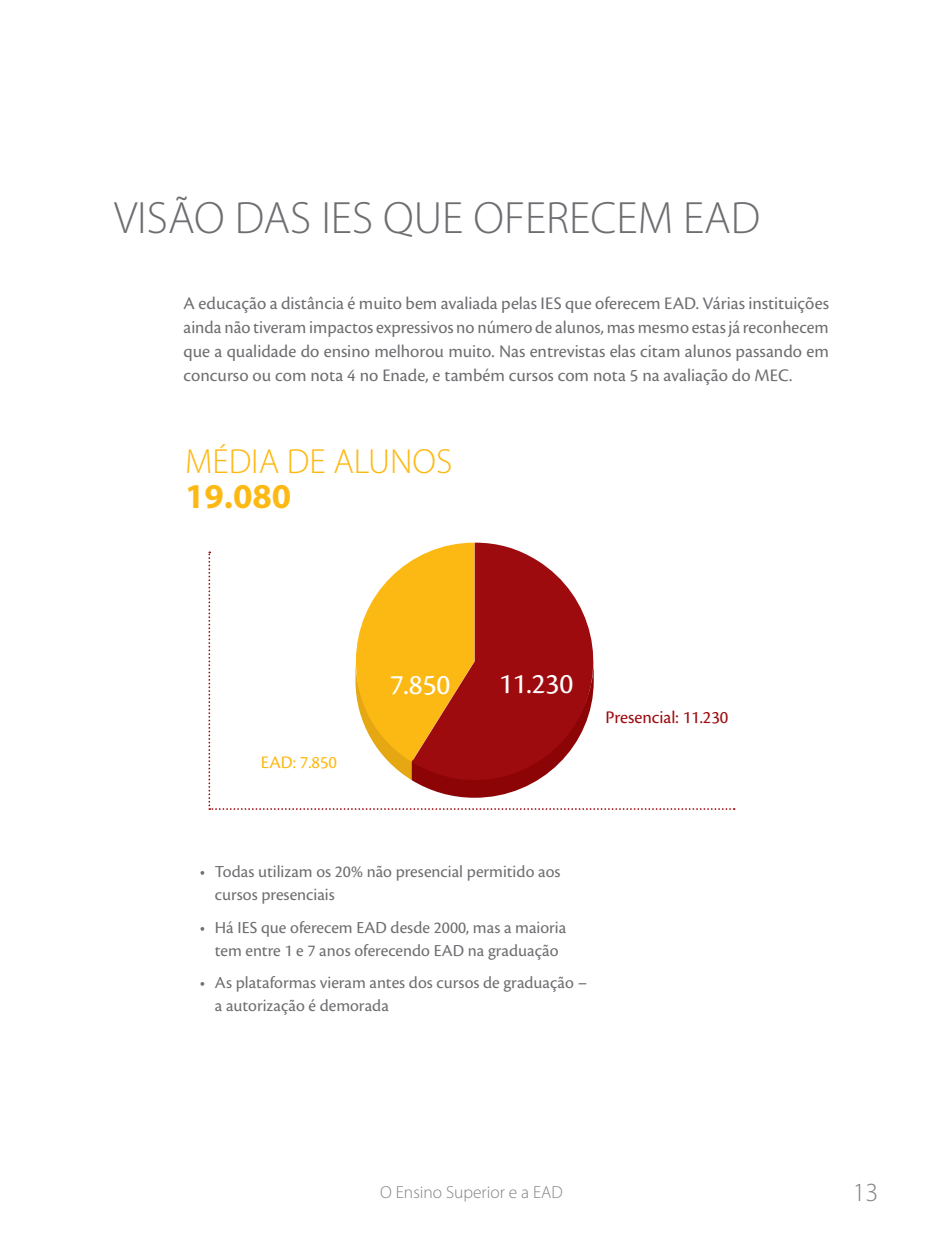
<style>
.page{position:relative;width:943px;height:1241px;background:#fff}
.page>*{position:absolute;margin:0;border:0;box-sizing:border-box;transform-origin:0 0}
.t1{font:300 45.5px "Myriad Pro";color:#6d6e71}
.t2{font:300 35px "Myriad Pro";color:#fdb913}
.t3{font:700 35px "Myriad Pro";color:#fdb913}
.t4{font:30.1px "Cronos Pro";color:#fff}
.t5{font:300 26.25px "Myriad Pro";color:#808285}
.t6{font:18.38px/23.8px "Cronos Pro";color:#6d6e71;text-align:justify}
.t7{font:18.38px "Cronos Pro";color:#9e0b0f}
.t8{font:18.38px "Cronos Pro";color:#fdb913}
.t9{font:17.5px/22.8px "Cronos Pro";color:#6d6e71}
.t10{font:300 17.5px "Myriad Pro";color:#808285}
</style>
<div class="page">
<svg style="left:208px;top:542px;width:526px;height:267px"></svg>
<h1 class="t1" style="left:114px;top:192px;width:647px">VISÃO DAS IES QUE OFERECEM EAD</h1>
<p class="t6" style="left:184px;top:292px;width:646px">A educação a distância é muito bem avaliada pelas IES que oferecem EAD. Várias instituições ainda não tiveram impactos expressivos no número de alunos, mas mesmo estas já reconhecem que a qualidade do ensino melhorou muito. Nas entrevistas elas citam alunos passando em concurso ou com nota 4 no Enade, e também cursos com nota 5 na avaliação do MEC.</p>
<h2 class="t2" style="left:185px;top:442px;width:269px">MÉDIA DE ALUNOS</h2>
<h2 class="t3" style="left:185px;top:473px;width:108px">19.080</h2>
<p class="t8" style="left:261px;top:751px;width:78px">EAD: 7.850</p>
<h3 class="t4" style="left:390px;top:666px;width:62px">7.850</h3>
<h3 class="t4" style="left:498px;top:666px;width:76px">11.230</h3>
<p class="t7" style="left:605px;top:706px;width:124px">Presencial: 11.230</p>
<p class="t9" style="left:215px;top:860px;width:347px;text-indent:-15px">• Todas utilizam os 20% não presencial permitido aos cursos presenciais</p>
<p class="t9" style="left:200px;top:915px;width:368px;text-align:center">• Há IES que oferecem EAD desde 2000, mas a maioria tem entre 1 e 7 anos oferecendo EAD na graduação</p>
<p class="t9" style="left:215px;top:971px;width:374px;text-indent:-15px">• As plataformas vieram antes dos cursos de graduação – a autorização é demorada</p>
<p class="t10" style="left:380px;top:1181px;width:184px">O Ensino Superior e a EAD</p>
<h3 class="t5" style="left:852px;top:1177px;width:27px">13</h3>
</div>
